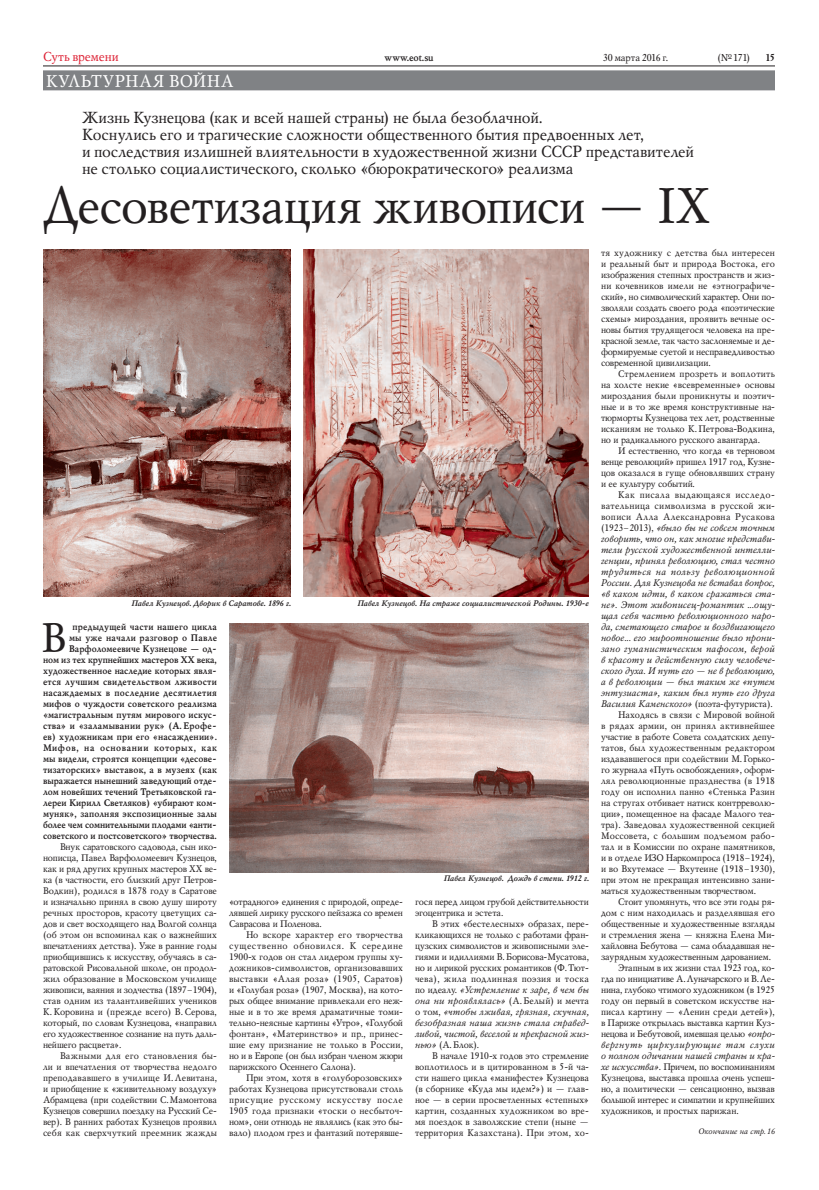
<style>
.page{position:relative;width:819px;height:1190px;background:#fff}
.page>*{position:absolute;margin:0;border:0;box-sizing:border-box;transform-origin:0 0}
.Heading{font:50px "Mysl";letter-spacing:-.02em;color:#231f20}
.DropCap{font:40.9px "Mysl";color:#231f20}
.t1{font:17px "Mysl";color:#fff}
.Overheading{font:16px/17px "Mysl";letter-spacing:-.005em;color:#231f20}
.t2{font:13px "Mysl";letter-spacing:-.01em;color:#dd2033}
.t3{font:10px "Mysl";letter-spacing:-.015em;color:#231f20}
.t4{font:700 10px "Mysl";letter-spacing:-.015em;color:#231f20}
.t5{font:9.5px/11px "Mysl";letter-spacing:-.01em;color:#231f20;text-align:justify}
.t6{font:italic 9.5px/11px "Mysl";letter-spacing:.015em;color:#231f20;text-align:justify}
.DropCap-2{font:700 9.5px/11px "Mysl";letter-spacing:.01em;color:#231f20;text-align:right}
.t7{font:italic 700 8px "Mysl";color:#231f20}
.t8{font:italic 8px "Mysl";letter-spacing:.01em;color:#231f20}
.s1{font-style:italic}
.s2{font-style:normal}
</style>
<div class="page">
<hr style="left:43px;top:66px;width:732px;height:1px;background:#231f20">
<div style="left:43px;top:70px;width:732px;height:20px;background:#808285"></div>
<img style="left:43px;top:249px;width:248px;height:348px">
<img style="left:303px;top:249px;width:286px;height:348px">
<img style="left:229px;top:623px;width:360px;height:249px">
<h3 class="t2" style="left:43px;top:48px;width:77px">Суть времени</h3>
<p class="t4" style="left:385px;top:50px;width:51px">www.eot.su</p>
<p class="t3" style="left:603px;top:51px;width:67px">30 марта 2016 г.</p>
<p class="t3" style="left:718px;top:51px;width:34px">(№171)</p>
<p class="t4" style="left:766px;top:50px;width:11px">15</p>
<h3 class="t1" style="left:46px;top:70px;width:58px">Кул ьтурная</h3>
<h3 class="t1" style="left:169px;top:70px;width:52px">война</h3>
<p class="Overheading" style="left:82px;top:109px;width:614px">Жизнь Кузнецова (как и всей нашей страны) не была безоблачной.<br>Коснулись его и трагические сложности общественного бытия предвоенных лет,<br>и последствия излишней влиятельности в художественной жизни СССР представителей не столько социалистического, сколько «бюрократического» реализма</p>
<p class="Heading" style="left:43px;top:173px;width:669px">Десоветизация живописи — IХ</p>
<p class="t7" style="left:132px;top:598px;width:161px">Павел Кузнецов. Дворик в Саратове. 1896 г.</p>
<p class="t7" style="left:357px;top:598px;width:233px">Павел Кузнецов. На страже социалистической Родины. 1930-е</p>
<p class="DropCap" style="left:41px;top:611px;width:27px">В</p>
<p class="DropCap-2" style="left:43px;top:621px;width:176px">предыдущей части нашего цикла<br>мы уже начали разговор о Павле Варфоломеевиче Кузнецове — од-<br>ном из тех крупнейших мастеров ХХ века, художественное наследие которых явля&shy;ется лучшим свидетельством лживости насаждаемых в последние десятилетия мифов о чуждости советского реализма «магистральным путям мирового искус&shy;ства» и «заламывании рук» (А. Ерофе&shy;ев) художникам при его «насаждении».<br>Мифов, на основании которых, как мы видели, строятся концепции «десове&shy;тизаторских» выставок, а в музеях (как выражается нынешний заведующий отде&shy;лом новейших течений Третьяковской га&shy;лереи Кирилл Светляков) «убирают ком&shy;муняк», заполняя экспозиционные залы более чем сомнительными плодами «анти&shy;советского и постсоветского» творчества.</p>
<p class="t5" style="left:43px;top:841px;width:176px;text-indent:17px">Внук саратовского садовода, сын ико&shy;нописца, Павел Варфоломеевич Кузнецов, как и ряд других крупных мастеров ХХ ве&shy;ка (в частности, его близкий друг Петров-Водкин), родился в 1878 году в Саратове и изначально принял в свою душу широту речных просторов, красоту цветущих са&shy;дов и свет восходящего над Волгой солнца (об этом он вспоминал как о важнейших впечатлениях детства). Уже в ранние годы приобщившись к искусству, обучаясь в са&shy;ратовской Рисовальной школе, он продол&shy;жил образование в Московском училище живописи, ваяния и зодчества (1897–1904), став одним из талантливейших учеников К. Коровина и (прежде всего) В. Серова, который, по словам Кузнецова, «направил его художественное сознание на путь даль&shy;нейшего расцвета».</p>
<p class="t5" style="left:43px;top:1050px;width:176px;text-indent:17px">Важными для его становления бы&shy;ли и впечатления от творчества недолго преподававшего в училище И. Левитана, и приобщение к «живительному воздуху» Абрамцева (при содействии С.Мамонтова Кузнецов совершил поездку на Русский Се&shy;вер). В ранних работах Кузнецов проявил себя как сверхчуткий преемник жажды</p>
<p class="t5" style="left:229px;top:896px;width:175px">«отрадного» единения с природой, опреде&shy;лявшей лирику русского пейзажа со времен Саврасова и Поленова.</p>
<p class="t5" style="left:229px;top:929px;width:176px;text-indent:17px">Но вскоре характер его творчества существенно обновился. К середине 1900-х годов он стал лидером группы ху&shy;дожников-символистов, организовавших выставки «Алая роза» (1905, Саратов) и «Голубая роза» (1907, Москва), на кото&shy;рых общее внимание привлекали его неж&shy;ные и в то же время драматичные томи&shy;тельно-неясные картины «Утро», «Голубой фонтан», «Материнство» и пр., принес&shy;шие ему признание не только в России, но и в Европе (он был избран членом жюри парижского Осеннего Салона).</p>
<p class="t5" style="left:229px;top:1072px;width:176px;text-indent:17px">При этом, хотя в «голуборозовских» работах Кузнецова присутствовали столь присущие русскому искусству после 1905 года признаки «тоски о несбыточ&shy;ном», они отнюдь не являлись (как это бы&shy;вало) плодом грез и фантазий потерявше-</p>
<p class="t7" style="left:444px;top:873px;width:147px">Павел Кузнецов. Дождь в степи. 1912 г.</p>
<p class="t5" style="left:415px;top:896px;width:175px">гося перед лицом грубой действительности эгоцентрика и эстета.</p>
<p class="t5" style="left:415px;top:918px;width:176px;text-indent:17px">В этих «бестелесных» образах, пере&shy;кликающихся не только с работами фран&shy;цузских символистов и живописными эле&shy;гиями и идиллиями В.Борисова-Мусатова, но и лирикой русских романтиков (Ф.Тют&shy;чева), жила подлинная поэзия и тоска по идеалу. <span class="s1">«Устремление к заре, в чем бы она ни проявлялась»</span> (А.Белый) и мечта о том, <span class="s1">«чтобы лживая, грязная, скучная, безобразная наша жизнь стала справед&shy;ливой, чистой, веселой и прекрасной жиз&shy;нью»</span> (А.Блок).</p>
<p class="t5" style="left:415px;top:1050px;width:176px;text-indent:17px">В начале 1910-х годов это стремление воплотилось и в цитированном в 5-й ча&shy;сти нашего цикла «манифесте» Кузнецова (в сборнике «Куда мы идем?») и — глав&shy;ное — в серии просветленных «степных» картин, созданных художником во вре&shy;мя поездок в заволжские степи (ныне — территория Казахстана). При этом, хо-</p>
<p class="t5" style="left:601px;top:247px;width:176px">тя художнику с детства был интересен и реальный быт и природа Востока, его изображения степных пространств и жиз&shy;ни кочевников имели не «этнографиче&shy;ский», но символический характер. Они по&shy;зволяли создать своего рода «поэтические схемы» мироздания, проявить вечные ос&shy;новы бытия трудящегося человека на пре&shy;красной земле, так часто заслоняемые и де&shy;формируемые суетой и несправедливостью современной цивилизации.</p>
<p class="t5" style="left:601px;top:368px;width:176px;text-indent:17px">Стремлением прозреть и воплотить на холсте некие «всевременные» основы мироздания были проникнуты и поэтич&shy;ные и в то же время конструктивные на&shy;тюрморты Кузнецова тех лет, родственные исканиям не только К. Петрова-Водкина, но и радикального русского авангарда.</p>
<p class="t5" style="left:601px;top:445px;width:176px;text-indent:17px">И естественно, что когда «в терновом венце революций» пришел 1917 год, Кузне&shy;цов оказался в гуще обновлявших страну и ее культуру событий.</p>
<p class="t6" style="left:601px;top:489px;width:176px;text-indent:17px"><span class="s2">Как писала выдающаяся исследо&shy;вательница символизма в русской жи&shy;вописи Алла Александровна Русакова (1923–2013),</span> «было бы не совсем точным говорить, что он, как многие представи&shy;тели русской художественной интелли&shy;генции, принял революцию, стал честно трудиться на пользу революционной России. Для Кузнецова не вставал вопрос, «в каком идти, в каком сражаться ста&shy;не». Этот живописец-романтик ...ощу&shy;щал себя частью революционного наро&shy;да, сметающего старое и воздвигающего новое... его мироотношение было прони&shy;зано гуманистическим пафосом, верой в красоту и действенную силу человече&shy;ского духа. И путь его — не в революцию, а в революции — был таким же «путем энтузиаста», каким был путь его друга Василия Каменского» <span class="s2">(поэта-футуриста).</span></p>
<p class="t5" style="left:601px;top:709px;width:176px;text-indent:17px">Находясь в связи с Мировой войной в рядах армии, он принял активнейшее участие в работе Совета солдатских депу&shy;татов, был художественным редактором издававшегося при содействии М. Горько&shy;го журнала «Путь освобождения», оформ&shy;лял революционные празднества (в 1918 году он исполнил панно «Стенька Разин на стругах отбивает натиск контрреволю&shy;ции», помещенное на фасаде Малого теа&shy;тра). Заведовал художественной секцией Моссовета, с большим подъемом рабо&shy;тал и в Комиссии по охране памятников, и в отделе ИЗО Наркомпроса (1918–1924), и во Вхутемасе — Вхутеине (1918–1930), при этом не прекращая интенсивно зани&shy;маться художественным творчеством.</p>
<p class="t5" style="left:601px;top:896px;width:176px;text-indent:17px">Стоит упомянуть, что все эти годы ря&shy;дом с ним находилась и разделявшая его общественные и художественные взгляды и стремления жена — княжна Елена Ми&shy;хайловна Бебутова — сама обладавшая не&shy;заурядным художественным дарованием.</p>
<p class="t5" style="left:601px;top:962px;width:176px;text-indent:17px">Этапным в их жизни стал 1923 год, ко&shy;гда по инициативе А.Луначарского и В.Ле&shy;нина, глубоко чтимого художником (в 1925 году он первый в советском искусстве на&shy;писал картину — «Ленин среди детей»), в Париже открылась выставка картин Куз&shy;нецова и Бебутовой, имевшая целью <span class="s1">«опро&shy;вергнуть циркулирующие там слухи о полном одичании нашей страны и кра&shy;хе искусства»</span>. Причем, по воспоминаниям Кузнецова, выставка прошла очень успеш&shy;но, а политически — сенсационно, вызвав большой интерес и симпатии и крупнейших художников, и простых парижан.</p>
<p class="t8" style="left:698px;top:1126px;width:78px">Окончание на стр. 16</p>
</div>
